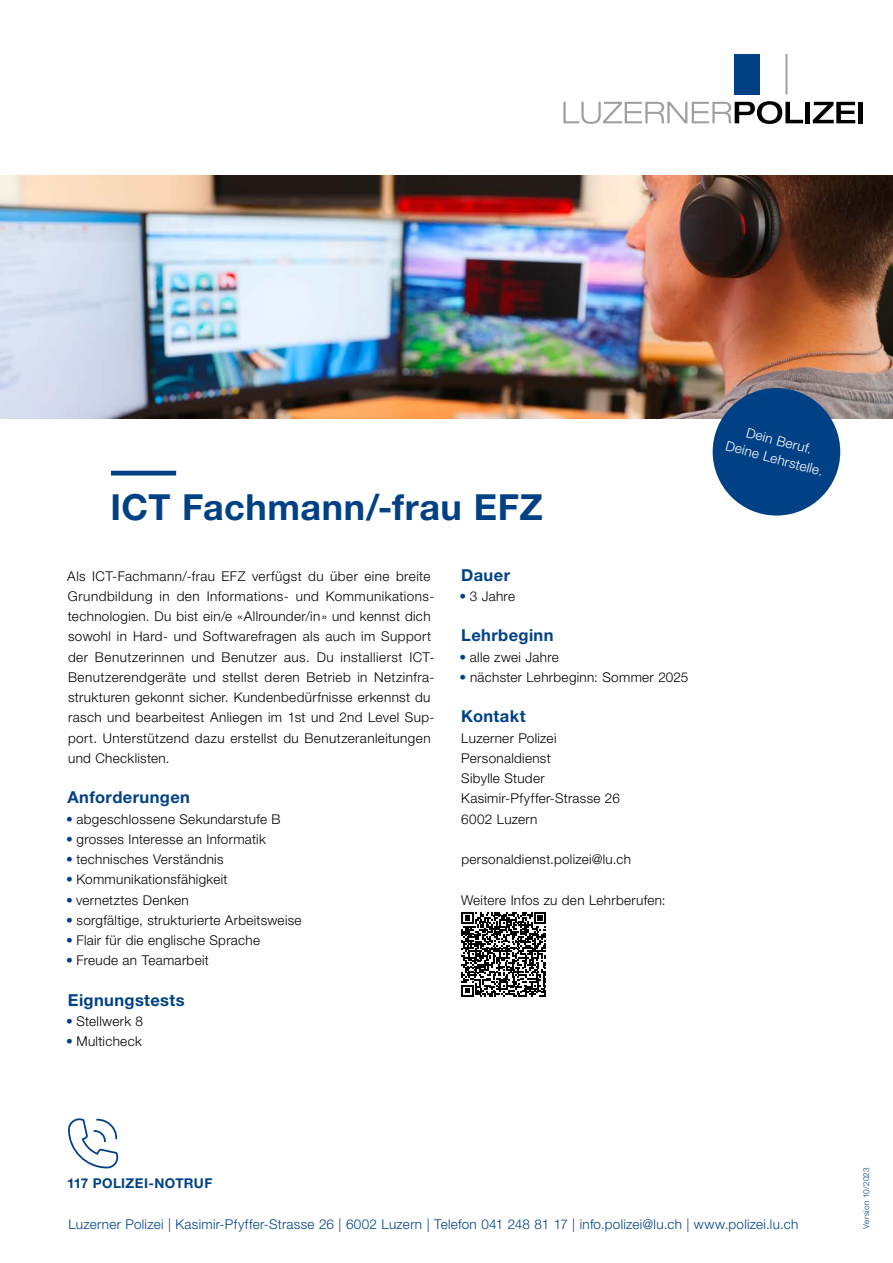
<style>
.page{position:relative;width:893px;height:1263px;background:#fff}
.page>*{position:absolute;margin:0;border:0;box-sizing:border-box;transform-origin:0 0}
.t1{font:700 36px "Helvetica Neue LT Pro";letter-spacing:.015em;color:#004185}
.t2{font:700 16.5px "Helvetica Neue LT Pro";letter-spacing:.025em;color:#004185}
.t3{font:300 13.5px/20.2px "Helvetica Neue LT Pro";letter-spacing:.025em;color:#000}
.t4{font:300 13.5px "Helvetica Neue LT Pro";letter-spacing:.02em;color:#004185}
.t5{font:300 13.5px/18px "Helvetica Neue LT Pro";color:#fff;text-align:center}
.t6{font:700 13.5px "Helvetica Neue LT Pro";letter-spacing:.025em;color:#004185}
.t7{font:300 8.25px "Helvetica Neue LT Pro";letter-spacing:.035em;color:#004185}
.s1{color:#004185}
</style>
<div class="page">
<svg style="left:68px;top:1118px;width:50px;height:50px"></svg>
<hr style="left:111px;top:471px;width:65px;height:4px;background:#004185">
<svg style="left:563px;top:54px;width:240px;height:70px"></svg>
<hr style="left:806px;top:102px;width:4px;height:21px;background:#000">
<svg style="left:813px;top:102px;width:42px;height:21px"></svg>
<hr style="left:859px;top:102px;width:4px;height:21px;background:#000">
<div style="left:734px;top:54px;width:26px;height:41px;background:#004185"></div>
<img style="left:0;top:175px;width:893px;height:243px">
<div style="left:713px;top:388px;width:127px;height:127px;background:#004185;border-radius:50%"></div>
<svg style="left:462px;top:912px;width:84px;height:85px"></svg>
<h1 class="t1" style="left:111px;top:484px;width:434px">ICT Fachmann/-frau EFZ</h1>
<p class="t3" style="left:67px;top:565px;width:369px">Als ICT-Fachmann/-frau EFZ verfügst du über eine breite Grundbildung in den Informations- und Kommunikations&shy;technologien. Du bist ein/e «Allrounder/in» und kennst dich sowohl in Hard- und Softwarefragen als auch im Support der Benutzerinnen und Benutzer aus. Du installierst ICT-Benutzerendgeräte und stellst deren Betrieb in Netzinfra&shy;strukturen gekonnt sicher. Kundenbedürfnisse erkennst du rasch und bearbeitest Anliegen im 1st und 2nd Level Sup&shy;port. Unterstützend dazu erstellst du Benutzeranleitungen und Checklisten.</p>
<p class="t2" style="left:67px;top:787px;width:124px">Anforderungen</p>
<p class="t3" style="left:66px;top:808px;width:216px"><span class="s1">•</span> abgeschlossene Sekundarstufe B</p>
<p class="t3" style="left:66px;top:829px;width:201px"><span class="s1">•</span> grosses Interesse an Informatik</p>
<p class="t3" style="left:66px;top:849px;width:159px"><span class="s1">•</span> technisches Verständnis</p>
<p class="t3" style="left:66px;top:869px;width:163px"><span class="s1">•</span> Kommunikationsfähigkeit</p>
<p class="t3" style="left:66px;top:889px;width:124px"><span class="s1">•</span> vernetztes Denken</p>
<p class="t3" style="left:66px;top:910px;width:237px"><span class="s1">•</span> sorgfältige, strukturierte Arbeitsweise</p>
<p class="t3" style="left:66px;top:930px;width:196px"><span class="s1">•</span> Flair für die englische Sprache</p>
<p class="t3" style="left:66px;top:950px;width:144px"><span class="s1">•</span> Freude an Teamarbeit</p>
<p class="t2" style="left:68px;top:989px;width:118px">Eignungstests</p>
<p class="t3" style="left:66px;top:1011px;width:79px"><span class="s1">•</span> Stellwerk 8</p>
<p class="t3" style="left:66px;top:1031px;width:77px"><span class="s1">•</span> Multicheck</p>
<p class="t2" style="left:461px;top:564px;width:50px">Dauer</p>
<p class="t3" style="left:459px;top:586px;width:57px"><span class="s1">•</span> 3 Jahre</p>
<p class="t2" style="left:461px;top:625px;width:94px">Lehrbeginn</p>
<p class="t3" style="left:459px;top:646px;width:101px"><span class="s1">•</span> alle zwei Jahre</p>
<p class="t3" style="left:459px;top:667px;width:231px"><span class="s1">•</span> nächster Lehrbeginn: Sommer 2025</p>
<p class="t2" style="left:461px;top:706px;width:66px">Kontakt</p>
<p class="t3" style="left:461px;top:727px;width:160px">Luzerner Polizei<br>Personaldienst<br>Sibylle Studer<br>Kasimir-Pfyffer-Strasse 26<br>6002 Luzern</p>
<p class="t3" style="left:461px;top:849px;width:171px">personaldienst.polizei@lu.ch</p>
<p class="t3" style="left:461px;top:889px;width:206px">Weitere Infos zu den Lehrberufen:</p>
<p class="t5" style="left:733px;top:419px;width:102px;rotate:15deg">Dein Beruf.<br>Deine Lehrstelle.</p>
<p class="t6" style="left:67px;top:1175px;width:147px">117 POLIZEI-NOTRUF</p>
<p class="t4" style="left:68px;top:1215px;width:731px">Luzerner Polizei | Kasimir-Pfyffer-Strasse 26 | 6002 Luzern | Telefon 041 248 81 17 | info.polizei@lu.ch | www.polizei.lu.ch</p>
<p class="t7" style="left:861px;top:1229px;width:63px;rotate:-90deg">Version 10/2023</p>
</div>
